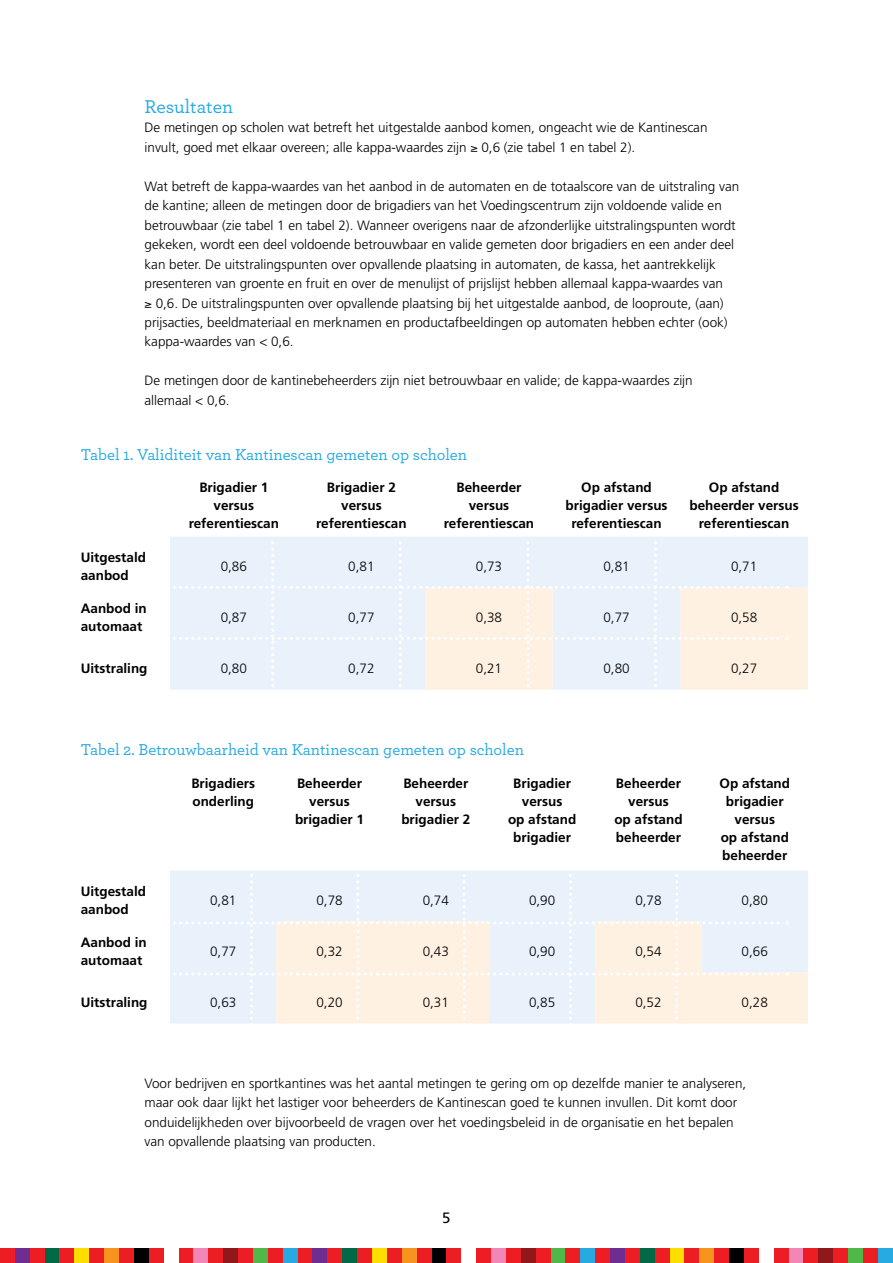
<style>
.page{position:relative;width:893px;height:1263px;background:#fff}
.page>*{position:absolute;margin:0;border:0;box-sizing:border-box;transform-origin:0 0}
.t1{font:500 19.5px "Archer";color:#27aae1}
.t2{font:500 16.5px "Archer";color:#27aae1}
.t3{font:15px "Frutiger";color:#000}
.t4{font:300 13.5px/19.5px "Frutiger";color:#000}
.t5{font:700 13.5px/18px "Frutiger";color:#000;text-align:center}
</style>
<div class="page">
<div style="left:595px;top:1248px;width:15px;height:15px;background:#ed1d24"></div>
<div style="left:610px;top:1248px;width:15px;height:15px;background:#6f2c91"></div>
<div style="left:625px;top:1248px;width:15px;height:15px;background:#ed1d24"></div>
<div style="left:640px;top:1248px;width:15px;height:15px;background:#016945"></div>
<div style="left:655px;top:1248px;width:15px;height:15px;background:#ed1d24"></div>
<div style="left:670px;top:1248px;width:14px;height:15px;background:#fd0"></div>
<div style="left:684px;top:1248px;width:15px;height:15px;background:#ed1d24"></div>
<div style="left:699px;top:1248px;width:15px;height:15px;background:#f7941e"></div>
<div style="left:714px;top:1248px;width:15px;height:15px;background:#ed1d24"></div>
<div style="left:729px;top:1248px;width:15px;height:15px;background:#000"></div>
<div style="left:744px;top:1248px;width:15px;height:15px;background:#ed1d24"></div>
<div style="left:774px;top:1248px;width:15px;height:15px;background:#ed1d24"></div>
<div style="left:789px;top:1248px;width:14px;height:15px;background:#f287b7"></div>
<div style="left:803px;top:1248px;width:15px;height:15px;background:#ed1d24"></div>
<div style="left:818px;top:1248px;width:15px;height:15px;background:#90181b"></div>
<div style="left:833px;top:1248px;width:15px;height:15px;background:#ed1d24"></div>
<div style="left:848px;top:1248px;width:15px;height:15px;background:#50b848"></div>
<div style="left:863px;top:1248px;width:15px;height:15px;background:#ed1d24"></div>
<div style="left:878px;top:1248px;width:15px;height:15px;background:#27aae1"></div>
<div style="left:0;top:1248px;width:15px;height:15px;background:#ed1d24"></div>
<div style="left:15px;top:1248px;width:15px;height:15px;background:#6f2c91"></div>
<div style="left:30px;top:1248px;width:15px;height:15px;background:#ed1d24"></div>
<div style="left:45px;top:1248px;width:15px;height:15px;background:#016945"></div>
<div style="left:60px;top:1248px;width:14px;height:15px;background:#ed1d24"></div>
<div style="left:74px;top:1248px;width:15px;height:15px;background:#fd0"></div>
<div style="left:89px;top:1248px;width:15px;height:15px;background:#ed1d24"></div>
<div style="left:104px;top:1248px;width:15px;height:15px;background:#f7941e"></div>
<div style="left:119px;top:1248px;width:15px;height:15px;background:#ed1d24"></div>
<div style="left:134px;top:1248px;width:15px;height:15px;background:#000"></div>
<div style="left:149px;top:1248px;width:15px;height:15px;background:#ed1d24"></div>
<div style="left:179px;top:1248px;width:14px;height:15px;background:#ed1d24"></div>
<div style="left:193px;top:1248px;width:15px;height:15px;background:#f287b7"></div>
<div style="left:208px;top:1248px;width:15px;height:15px;background:#ed1d24"></div>
<div style="left:223px;top:1248px;width:15px;height:15px;background:#90181b"></div>
<div style="left:238px;top:1248px;width:15px;height:15px;background:#ed1d24"></div>
<div style="left:253px;top:1248px;width:15px;height:15px;background:#50b848"></div>
<div style="left:268px;top:1248px;width:15px;height:15px;background:#ed1d24"></div>
<div style="left:283px;top:1248px;width:15px;height:15px;background:#27aae1"></div>
<div style="left:298px;top:1248px;width:15px;height:15px;background:#ed1d24"></div>
<div style="left:313px;top:1248px;width:14px;height:15px;background:#6f2c91"></div>
<div style="left:327px;top:1248px;width:15px;height:15px;background:#ed1d24"></div>
<div style="left:342px;top:1248px;width:15px;height:15px;background:#016945"></div>
<div style="left:357px;top:1248px;width:15px;height:15px;background:#ed1d24"></div>
<div style="left:372px;top:1248px;width:15px;height:15px;background:#fd0"></div>
<div style="left:387px;top:1248px;width:15px;height:15px;background:#ed1d24"></div>
<div style="left:402px;top:1248px;width:15px;height:15px;background:#f7941e"></div>
<div style="left:417px;top:1248px;width:15px;height:15px;background:#ed1d24"></div>
<div style="left:432px;top:1248px;width:14px;height:15px;background:#000"></div>
<div style="left:446px;top:1248px;width:15px;height:15px;background:#ed1d24"></div>
<div style="left:476px;top:1248px;width:15px;height:15px;background:#ed1d24"></div>
<div style="left:491px;top:1248px;width:15px;height:15px;background:#f287b7"></div>
<div style="left:506px;top:1248px;width:15px;height:15px;background:#ed1d24"></div>
<div style="left:521px;top:1248px;width:15px;height:15px;background:#90181b"></div>
<div style="left:536px;top:1248px;width:15px;height:15px;background:#ed1d24"></div>
<div style="left:551px;top:1248px;width:15px;height:15px;background:#50b848"></div>
<div style="left:566px;top:1248px;width:14px;height:15px;background:#ed1d24"></div>
<div style="left:580px;top:1248px;width:15px;height:15px;background:#27aae1"></div>
<svg style="left:788px;top:921px;width:20px;height:102px;background:#f3f1ee"></svg>
<svg style="left:170px;top:537px;width:638px;height:153px;background:#eff2f4"></svg>
<svg style="left:170px;top:870px;width:618px;height:154px;background:#f1f1f1"></svg>
<h1 class="t1" style="left:145px;top:92px;width:90px">Resultaten</h1>
<p class="t4" style="left:145px;top:118px;width:564px">De metingen op scholen wat betreft het uitgestalde aanbod komen, ongeacht wie de Kantinescan invult, goed met elkaar overeen; alle kappa-waardes zijn ≥ 0,6 (zie tabel 1 en tabel 2).</p>
<p class="t4" style="left:145px;top:176px;width:596px">Wat betreft de kappa-waardes van het aanbod in de automaten en de totaalscore van de uitstraling van de kantine; alleen de metingen door de brigadiers van het Voedingscentrum zijn voldoende valide en betrouwbaar (zie tabel 1 en tabel 2). Wanneer overigens naar de afzonderlijke uitstralingspunten wordt gekeken, wordt een deel voldoende betrouwbaar en valide gemeten door brigadiers en een ander deel kan beter. De uitstralingspunten over opvallende plaatsing in automaten, de kassa, het aantrekkelijk presenteren van groente en fruit en over de menulijst of prijslijst hebben allemaal kappa-waardes van<br>≥ 0,6. De uitstralingspunten over opvallende plaatsing bij het uitgestalde aanbod, de looproute, (aan) prijsacties, beeldmateriaal en merknamen en productafbeeldingen op automaten hebben echter (ook) kappa-waardes van &lt; 0,6.</p>
<p class="t4" style="left:145px;top:371px;width:550px">De metingen door de kantinebeheerders zijn niet betrouwbaar en valide; de kappa-waardes zijn allemaal &lt; 0,6.</p>
<p class="t2" style="left:81px;top:442px;width:388px">Tabel 1. Validiteit van Kantinescan gemeten op scholen</p>
<p class="t5" style="left:189px;top:479px;width:92px">Brigadier 1 versus referentiescan</p>
<p class="t5" style="left:316px;top:479px;width:92px">Brigadier 2 versus referentiescan</p>
<p class="t5" style="left:444px;top:479px;width:92px">Beheerder versus referentiescan</p>
<p class="t5" style="left:566px;top:479px;width:104px">Op afstand brigadier versus referentiescan</p>
<p class="t5" style="left:689px;top:479px;width:111px">Op afstand beheerder versus referentiescan</p>
<p class="t5" style="left:81px;top:549px;width:67px;text-align:left">Uitgestald aanbod</p>
<p class="t4" style="left:221px;top:557px;width:28px">0,86</p>
<p class="t4" style="left:348px;top:557px;width:28px">0,81</p>
<p class="t4" style="left:476px;top:557px;width:28px">0,73</p>
<p class="t4" style="left:603px;top:557px;width:28px">0,81</p>
<p class="t4" style="left:731px;top:557px;width:28px">0,71</p>
<p class="t5" style="left:81px;top:600px;width:68px;text-align:left">Aanbod in automaat</p>
<p class="t4" style="left:221px;top:608px;width:28px">0,87</p>
<p class="t4" style="left:348px;top:608px;width:28px">0,77</p>
<p class="t4" style="left:476px;top:608px;width:28px">0,38</p>
<p class="t4" style="left:603px;top:608px;width:28px">0,77</p>
<p class="t4" style="left:731px;top:608px;width:28px">0,58</p>
<p class="t5" style="left:81px;top:660px;width:68px">Uitstraling</p>
<p class="t4" style="left:221px;top:659px;width:28px">0,80</p>
<p class="t4" style="left:348px;top:659px;width:28px">0,72</p>
<p class="t4" style="left:476px;top:659px;width:28px">0,21</p>
<p class="t4" style="left:603px;top:659px;width:28px">0,80</p>
<p class="t4" style="left:731px;top:659px;width:28px">0,27</p>
<p class="t2" style="left:81px;top:738px;width:445px">Tabel 2. Betrouwbaarheid van Kantinescan gemeten op scholen</p>
<p class="t5" style="left:191px;top:774px;width:65px;text-align:left">Brigadiers onderling</p>
<p class="t5" style="left:295px;top:774px;width:71px">Beheerder versus brigadier 1</p>
<p class="t5" style="left:401px;top:774px;width:71px">Beheerder versus brigadier 2</p>
<p class="t5" style="left:508px;top:774px;width:70px">Brigadier versus<br>op afstand brigadier</p>
<p class="t5" style="left:614px;top:774px;width:70px">Beheerder versus<br>op afstand beheerder</p>
<p class="t5" style="left:719px;top:774px;width:72px">Op afstand brigadier versus<br>op afstand beheerder</p>
<p class="t5" style="left:81px;top:883px;width:67px;text-align:left">Uitgestald aanbod</p>
<p class="t4" style="left:210px;top:891px;width:28px">0,81</p>
<p class="t4" style="left:316px;top:891px;width:28px">0,78</p>
<p class="t4" style="left:423px;top:891px;width:28px">0,74</p>
<p class="t4" style="left:529px;top:891px;width:28px">0,90</p>
<p class="t4" style="left:635px;top:891px;width:28px">0,78</p>
<p class="t4" style="left:742px;top:891px;width:28px">0,80</p>
<p class="t5" style="left:81px;top:934px;width:68px;text-align:left">Aanbod in automaat</p>
<p class="t4" style="left:210px;top:942px;width:28px">0,77</p>
<p class="t4" style="left:316px;top:942px;width:28px">0,32</p>
<p class="t4" style="left:423px;top:942px;width:28px">0,43</p>
<p class="t4" style="left:529px;top:942px;width:28px">0,90</p>
<p class="t4" style="left:635px;top:942px;width:28px">0,54</p>
<p class="t4" style="left:742px;top:942px;width:28px">0,66</p>
<p class="t5" style="left:81px;top:994px;width:68px">Uitstraling</p>
<p class="t4" style="left:210px;top:993px;width:28px">0,63</p>
<p class="t4" style="left:316px;top:993px;width:28px">0,20</p>
<p class="t4" style="left:423px;top:993px;width:28px">0,31</p>
<p class="t4" style="left:529px;top:993px;width:28px">0,85</p>
<p class="t4" style="left:635px;top:993px;width:28px">0,52</p>
<p class="t4" style="left:742px;top:993px;width:28px">0,28</p>
<p class="t4" style="left:145px;top:1073px;width:603px">Voor bedrijven en sportkantines was het aantal metingen te gering om op dezelfde manier te analyseren, maar ook daar lijkt het lastiger voor beheerders de Kantinescan goed te kunnen invullen. Dit komt door onduidelijkheden over bijvoorbeeld de vragen over het voedingsbeleid in de organisatie en het bepalen van opvallende plaatsing van producten.</p>
<p class="t3" style="left:442px;top:1209px;width:10px">5</p>
</div>
